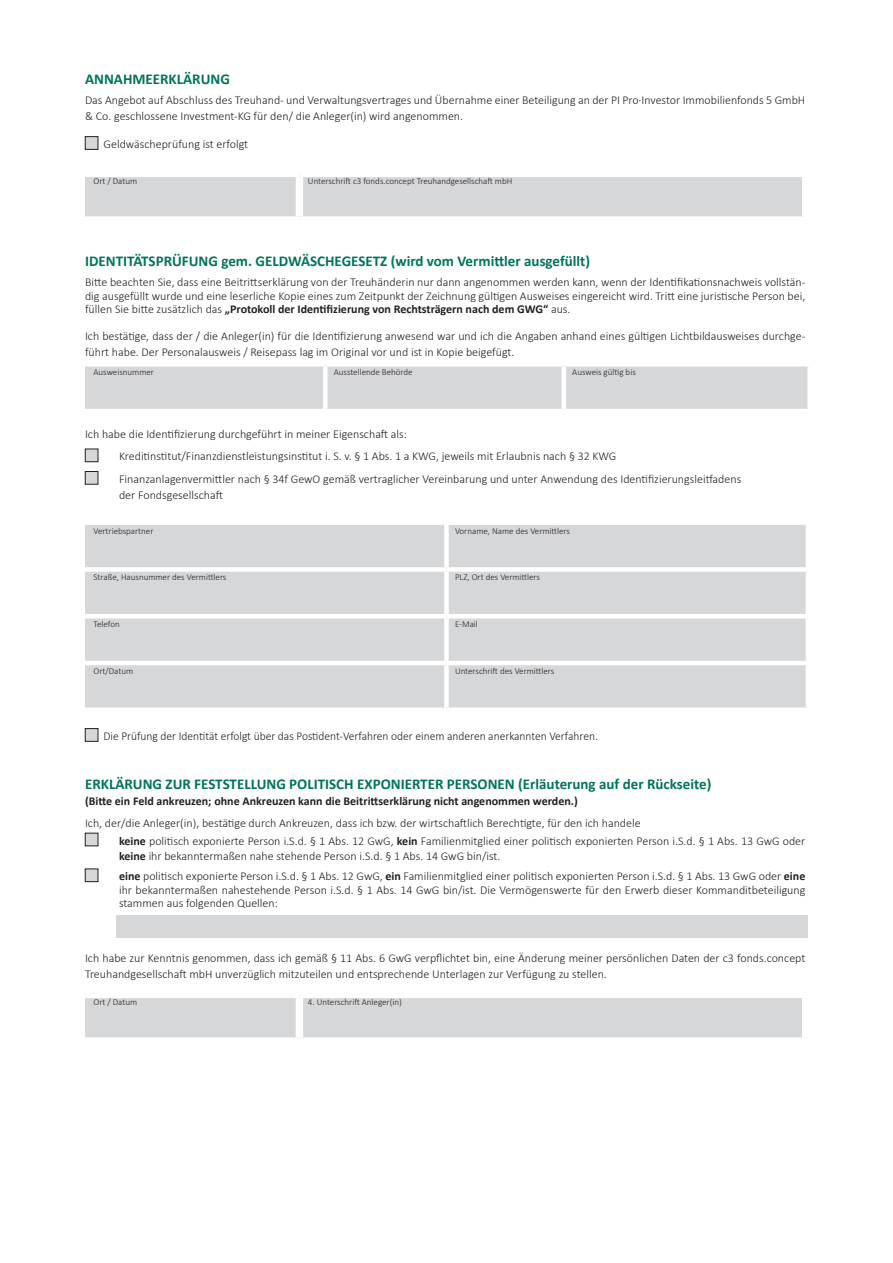
<style>
.page{position:relative;width:893px;height:1263px;background:#fff}
.page>*{position:absolute;margin:0;border:0;box-sizing:border-box;transform-origin:0 0}
.t1{font:700 15px "Calibri";color:#01745c}
.t2{font:300 12px/15.8px "Calibri";color:#231f20}
.t3{font:300 12px "Calibri";color:#231f20;scale:.96 1}
.t4{font:700 12px "Calibri";color:#231f20}
.t5{font:300 9px "Calibri";color:#231f20}
.s1{font-weight:700}
</style>
<div class="page">
<div style="left:85px;top:137px;width:13px;height:12px;background:#d6d7d9"></div>
<div style="left:85px;top:136px;width:13px;height:14px;border:1px solid #231f20"></div>
<div style="left:85px;top:177px;width:717px;height:39px;background:#d6d7d9"></div>
<div style="left:296px;top:177px;width:7px;height:39px;background:#fff"></div>
<div style="left:85px;top:366px;width:722px;height:43px;background:#d6d7d9"></div>
<div style="left:561px;top:366px;width:5px;height:43px;background:#fff"></div>
<div style="left:323px;top:366px;width:5px;height:43px;background:#fff"></div>
<div style="left:85px;top:449px;width:13px;height:13px;background:#d6d7d9"></div>
<div style="left:85px;top:449px;width:13px;height:13px;border:1px solid #231f20"></div>
<div style="left:85px;top:471px;width:13px;height:13px;background:#d6d7d9"></div>
<div style="left:85px;top:471px;width:13px;height:13px;border:1px solid #231f20"></div>
<div style="left:85px;top:525px;width:721px;height:182px;background:#d6d7d9"></div>
<div style="left:446px;top:567px;width:364px;height:5px;background:#fff"></div>
<hr style="left:446px;top:614px;width:364px;height:4px;background:#fff">
<hr style="left:446px;top:661px;width:364px;height:4px;background:#fff">
<div style="left:444px;top:525px;width:5px;height:42px;background:#fff"></div>
<div style="left:85px;top:567px;width:361px;height:5px;background:#fff"></div>
<div style="left:444px;top:572px;width:5px;height:42px;background:#fff"></div>
<hr style="left:85px;top:614px;width:361px;height:4px;background:#fff">
<div style="left:444px;top:618px;width:5px;height:43px;background:#fff"></div>
<hr style="left:85px;top:661px;width:361px;height:4px;background:#fff">
<div style="left:444px;top:665px;width:5px;height:42px;background:#fff"></div>
<div style="left:85px;top:729px;width:13px;height:12px;background:#d6d7d9"></div>
<div style="left:85px;top:728px;width:13px;height:13px;border:1px solid #231f20"></div>
<div style="left:85px;top:833px;width:13px;height:13px;background:#d6d7d9"></div>
<div style="left:85px;top:833px;width:13px;height:13px;border:1px solid #231f20"></div>
<div style="left:85px;top:869px;width:13px;height:13px;background:#d6d7d9"></div>
<div style="left:85px;top:869px;width:13px;height:13px;border:1px solid #231f20"></div>
<div style="left:85px;top:998px;width:717px;height:39px;background:#d6d7d9"></div>
<div style="left:296px;top:998px;width:7px;height:39px;background:#fff"></div>
<div style="left:117px;top:915px;width:691px;height:23px;background:#d6d7d9"></div>
<p class="t1" style="left:85px;top:68px;width:146px">ANNAHMEERKLÄRUNG</p>
<p class="t2" style="left:85px;top:92px;width:722px">Das Angebot auf Abschluss des Treuhand- und Verwaltungsvertrages und Übernahme einer Beteiligung an der PI Pro·Investor Immobilienfonds 5 GmbH &amp; Co. geschlossene Investment-KG für den/ die Anleger(in) wird angenommen.</p>
<p class="t2" style="left:104px;top:136px;width:146px">Geldwäscheprüfung ist erfolgt</p>
<p class="t5" style="left:94px;top:176px;width:45px">Ort / Datum</p>
<p class="t5" style="left:308px;top:176px;width:206px">Unterschrift c3 fonds.concept Treuhandgesellschaft mbH</p>
<p class="t1" style="left:85px;top:251px;width:507px">IDENTITÄTSPRÜFUNG gem. GELDWÄSCHEGESETZ (wird vom Vermittler ausgefüllt)</p>
<p class="t2" style="left:85px;top:275px;width:722px;line-height:13.5px;text-align:justify">Bitte beachten Sie, dass eine Beitrittserklärung von der Treuhänderin nur dann angenommen werden kann, wenn der Identifikationsnachweis vollstän&shy;dig ausgefüllt wurde und eine leserliche Kopie eines zum Zeitpunkt der Zeichnung gültigen Ausweises eingereicht wird. Tritt eine juristische Person bei, füllen Sie bitte zusätzlich das <span class="s1">„Protokoll der Identifizierung von Rechtsträgern nach dem GWG“</span> aus.</p>
<p class="t2" style="left:85px;top:328px;width:722px">Ich bestätige, dass der / die Anleger(in) für die Identifizierung anwesend war und ich die Angaben anhand eines gültigen Lichtbildausweises durchge&shy;führt habe. Der Personalausweis / Reisepass lag im Original vor und ist in Kopie beigefügt.</p>
<p class="t5" style="left:94px;top:367px;width:62px">Ausweisnummer</p>
<p class="t5" style="left:334px;top:367px;width:80px">Ausstellende Behörde</p>
<p class="t5" style="left:572px;top:367px;width:65px">Ausweis gültig bis</p>
<p class="t2" style="left:119px;top:423px;width:624px;line-height:22.5px;text-indent:-34px">Ich habe die Identifizierung durchgeführt in meiner Eigenschaft als:<br>Kreditinstitut/Finanzdienstleistungsinstitut i. S. v. § 1 Abs. 1 a KWG, jeweils mit Erlaubnis nach § 32 KWG<br>Finanzanlagenvermittler nach § 34f GewO gemäß vertraglicher Vereinbarung und unter Anwendung des Identifizierungsleitfadens</p>
<p class="t2" style="left:119px;top:487px;width:105px">der Fondsgesellschaft</p>
<p class="t5" style="left:94px;top:525px;width:61px">Vertriebspartner</p>
<p class="t5" style="left:455px;top:525px;width:117px">Vorname, Name des Vermittlers</p>
<p class="t5" style="left:94px;top:572px;width:134px">Straße, Hausnummer des Vermittlers</p>
<p class="t5" style="left:455px;top:572px;width:87px">PLZ, Ort des Vermittlers</p>
<p class="t5" style="left:94px;top:619px;width:28px">Telefon</p>
<p class="t5" style="left:455px;top:619px;width:24px">E-Mail</p>
<p class="t5" style="left:94px;top:665px;width:41px">Ort/Datum</p>
<p class="t5" style="left:455px;top:665px;width:101px">Unterschrift des Vermittlers</p>
<p class="t3" style="left:104px;top:729px;width:516px">Die Prüfung der Identität erfolgt über das Postident-Verfahren oder einem anderen anerkannten Verfahren.</p>
<p class="t1" style="left:85px;top:773px;width:628px">ERKLÄRUNG ZUR FESTSTELLUNG POLITISCH EXPONIERTER PERSONEN (Erläuterung auf der Rückseite)</p>
<p class="t4" style="left:85px;top:792px;width:494px">(Bitte ein Feld ankreuzen; ohne Ankreuzen kann die Beitrittserklärung nicht angenommen werden.)</p>
<p class="t2" style="left:119px;top:814px;width:688px;line-height:17.7px;text-indent:-34px">Ich, der/die Anleger(in), bestätige durch Ankreuzen, dass ich bzw. der wirtschaftlich Berechtigte, für den ich handele<br><span class="s1">keine</span> politisch exponierte Person i.S.d. § 1 Abs. 12 GwG, <span class="s1">kein</span> Familienmitglied einer politisch exponierten Person i.S.d. § 1 Abs. 13 GwG oder</p>
<p class="t2" style="left:119px;top:846px;width:688px;line-height:20px"><span class="s1">keine</span> ihr bekanntermaßen nahe stehende Person i.S.d. § 1 Abs. 14 GwG bin/ist.<br><span class="s1">eine</span> politisch exponierte Person i.S.d. § 1 Abs. 12 GwG, <span class="s1">ein</span> Familienmitglied einer politisch exponierten Person i.S.d. § 1 Abs. 13 GwG oder <span class="s1">eine</span></p>
<p class="t2" style="left:119px;top:883px;width:688px;line-height:13.5px">ihr bekanntermaßen nahestehende Person i.S.d. § 1 Abs. 14 GwG bin/ist. Die Vermögenswerte für den Erwerb dieser Kommanditbeteiligung stammen aus folgenden Quellen:</p>
<p class="t2" style="left:85px;top:950px;width:722px">Ich habe zur Kenntnis genommen, dass ich gemäß § 11 Abs. 6 GwG verpflichtet bin, eine Änderung meiner persönlichen Daten der c3 fonds.concept<br>Treuhandgesellschaft mbH unverzüglich mitzuteilen und entsprechende Unterlagen zur Verfügung zu stellen.</p>
<p class="t5" style="left:94px;top:997px;width:45px">Ort / Datum</p>
<p class="t5" style="left:308px;top:997px;width:95px">4. Unterschrift Anleger(in)</p>
</div>
